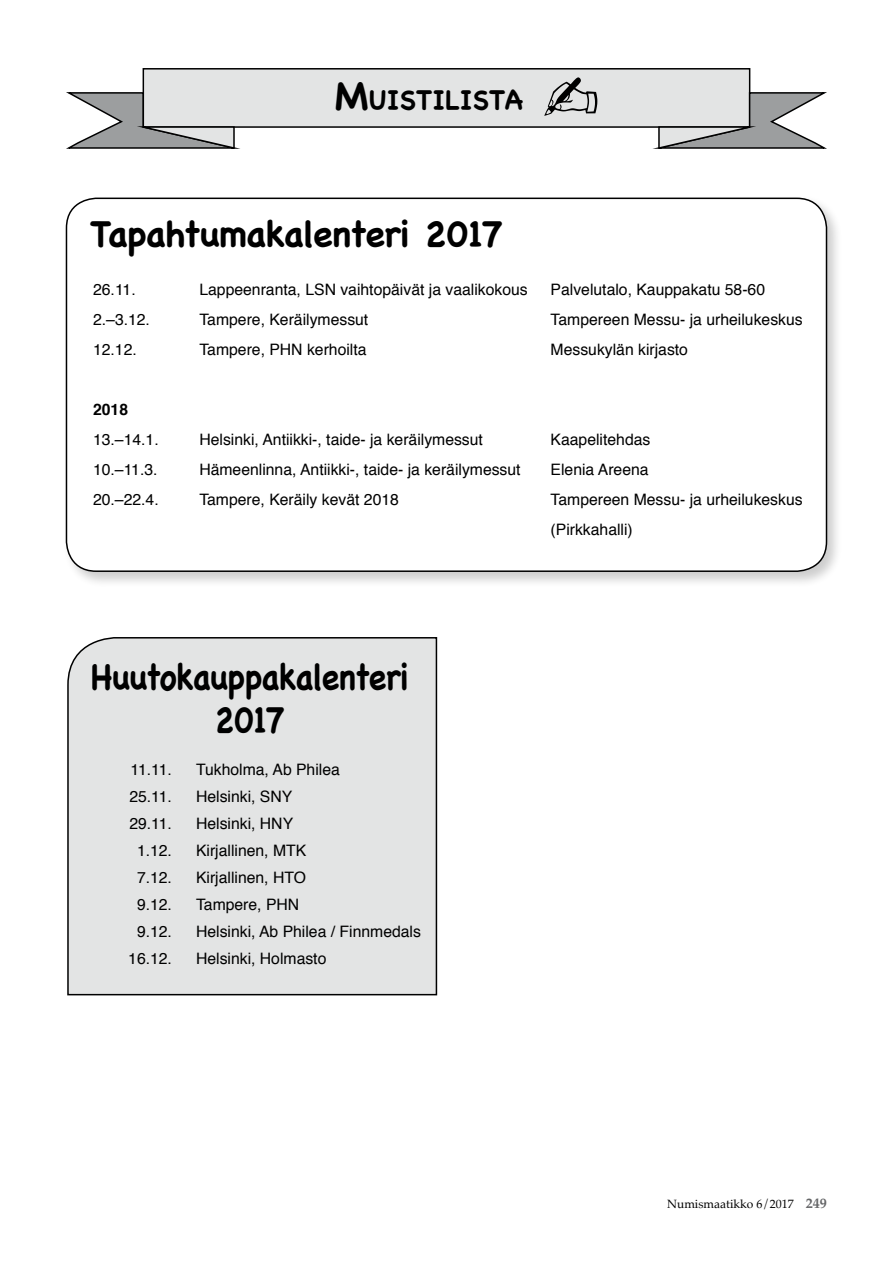
<style>
.page{position:relative;width:893px;height:1263px;background:#fff}
.page>*{position:absolute;margin:0;border:0;box-sizing:border-box;transform-origin:0 0}
.t1{font:700 36px/43.5px "Chalkboard";letter-spacing:-.02em;color:#000;text-align:center;scale:.9 1}
.t2{font:700 36px "Chalkboard";letter-spacing:-.02em;color:#000}
.t3{font:700 27.3px "Chalkboard";color:#000}
.t4{font:15.75px/30px "Helvetica";color:#000}
.t5{font:700 15.75px "Helvetica";color:#000}
.t6{font:12px "Palatino";color:#000}
.s1{font-size:39px}
.s2{font-weight:700;font-size:14.25px;color:#646567}
</style>
<div class="page">
<div style="left:63px;top:194px;width:780px;height:394px;background:#000;opacity:.2"></div>
<div style="left:66px;top:198px;width:760px;height:373px;background:#fff;border-radius:30px"></div>
<div style="left:66px;top:198px;width:761px;height:374px;border:2px solid #000;border-radius:30px"></div>
<div style="left:143px;top:69px;width:607px;height:58px;background:#e3e4e4"></div>
<div style="left:143px;top:68px;width:607px;height:60px;border:2px solid #000"></div>
<svg style="left:646px;top:91px;width:181px;height:58px"></svg>
<svg style="left:66px;top:91px;width:181px;height:58px"></svg>
<svg style="left:544px;top:77px;width:53px;height:39px"></svg>
<div style="left:67px;top:637px;width:371px;height:359px;background:#e3e4e4"></div>
<h2 class="t3" style="left:335px;top:84px;width:189px"><span class="s1">M</span>UISTILISTA</h2>
<h1 class="t2" style="left:90px;top:212px;width:415px">Tapahtumakalenteri 2017</h1>
<p class="t4" style="left:93px;top:275px;width:44px">26.11.</p>
<p class="t4" style="left:199px;top:275px;width:330px">Lappeenranta, LSN vaihtopäivät ja vaalikokous</p>
<p class="t4" style="left:551px;top:275px;width:216px">Palvelutalo, Kauppakatu 58-60</p>
<p class="t4" style="left:93px;top:305px;width:58px">2.–3.12.</p>
<p class="t4" style="left:199px;top:305px;width:170px">Tampere, Keräilymessut</p>
<p class="t4" style="left:551px;top:305px;width:254px">Tampereen Messu- ja urheilukeskus</p>
<p class="t4" style="left:93px;top:335px;width:45px">12.12.</p>
<p class="t4" style="left:199px;top:335px;width:169px">Tampere, PHN kerhoilta</p>
<p class="t4" style="left:551px;top:335px;width:139px">Messukylän kirjasto</p>
<p class="t5" style="left:93px;top:397px;width:37px">2018</p>
<p class="t4" style="left:93px;top:425px;width:67px">13.–14.1.</p>
<p class="t4" style="left:199px;top:425px;width:285px">Helsinki, Antiikki-, taide- ja keräilymessut</p>
<p class="t4" style="left:551px;top:425px;width:101px">Kaapelitehdas</p>
<p class="t4" style="left:93px;top:455px;width:66px">10.–11.3.</p>
<p class="t4" style="left:199px;top:455px;width:323px">Hämeenlinna, Antiikki-, taide- ja keräilymessut</p>
<p class="t4" style="left:551px;top:455px;width:100px">Elenia Areena</p>
<p class="t4" style="left:93px;top:485px;width:67px">20.–22.4.</p>
<p class="t4" style="left:199px;top:485px;width:201px">Tampere, Keräily kevät 2018</p>
<p class="t4" style="left:551px;top:485px;width:254px">Tampereen Messu- ja urheilukeskus (Pirkkahalli)</p>
<h1 class="t1" style="left:91px;top:654px;width:355px">Huutokauppakalenteri<br>2017</h1>
<p class="t4" style="left:131px;top:755px;width:43px">11.11.</p>
<p class="t4" style="left:196px;top:755px;width:145px">Tukholma, Ab Philea</p>
<p class="t4" style="left:129px;top:782px;width:44px">25.11.</p>
<p class="t4" style="left:196px;top:782px;width:98px">Helsinki, SNY</p>
<p class="t4" style="left:129px;top:809px;width:44px">29.11.</p>
<p class="t4" style="left:196px;top:809px;width:99px">Helsinki, HNY</p>
<p class="t4" style="left:137px;top:836px;width:37px">1.12.</p>
<p class="t4" style="left:196px;top:836px;width:112px">Kirjallinen, MTK</p>
<p class="t4" style="left:137px;top:863px;width:37px">7.12.</p>
<p class="t4" style="left:196px;top:863px;width:112px">Kirjallinen, HTO</p>
<p class="t4" style="left:137px;top:890px;width:37px">9.12.</p>
<p class="t4" style="left:196px;top:890px;width:105px">Tampere, PHN</p>
<p class="t4" style="left:137px;top:917px;width:37px">9.12.</p>
<p class="t4" style="left:196px;top:917px;width:226px">Helsinki, Ab Philea / Finnmedals</p>
<p class="t4" style="left:128px;top:944px;width:45px">16.12.</p>
<p class="t4" style="left:196px;top:944px;width:132px">Helsinki, Holmasto</p>
<p class="t6" style="left:667px;top:1194px;width:161px">Numismaatikko 6/2017 <span class="s2">249</span></p>
</div>
